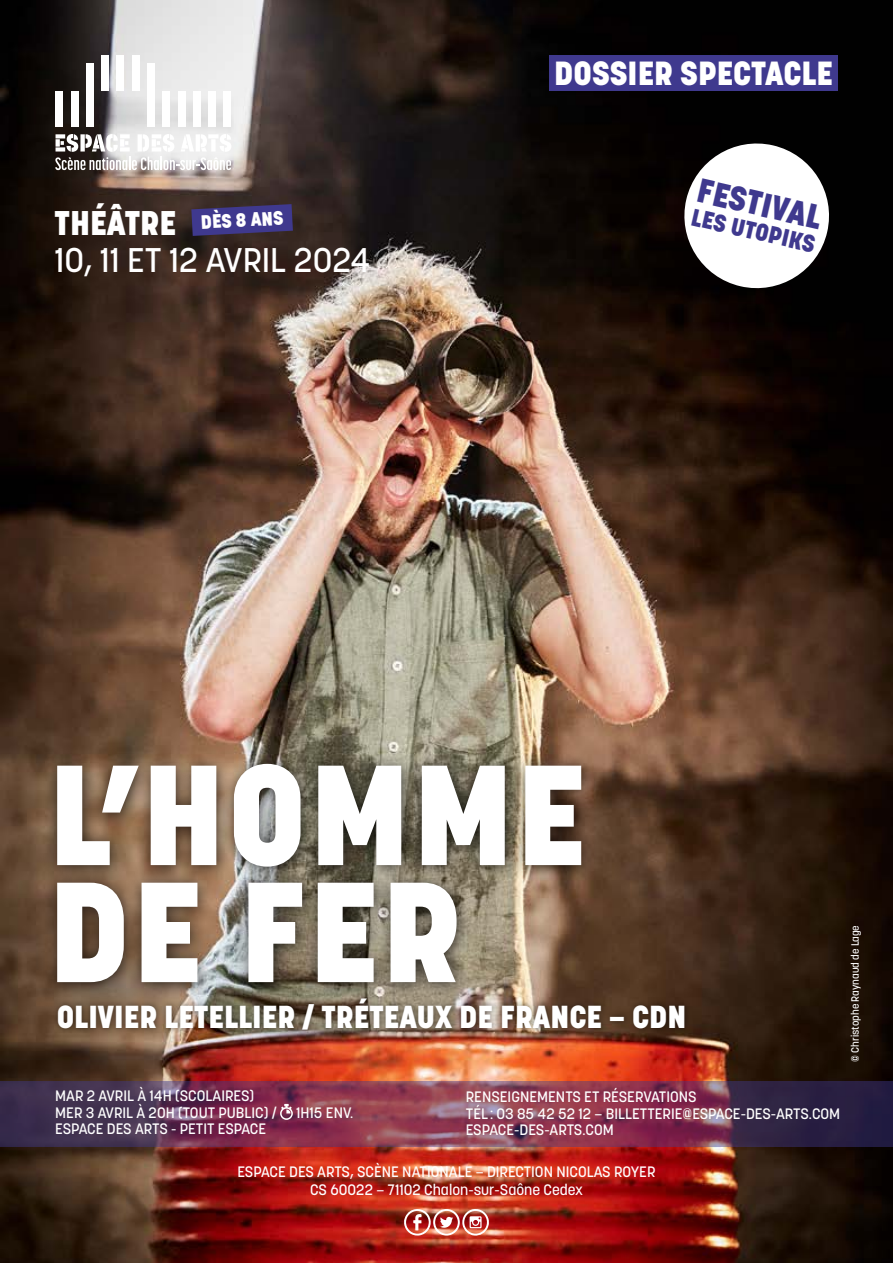
<style>
.page{position:relative;width:893px;height:1263px;background:#fff}
.page>*{position:absolute;margin:0;border:0;box-sizing:border-box;transform-origin:0 0}
.t1{font:800 140.85px/117px "Korolev";letter-spacing:.02em;color:#fff}
.t2{font:500 33.9px "Korolev";color:#fff}
.t3{font:800 33.9px "Korolev";color:#fff}
.t4{font:800 33.75px "Korolev";color:#3f398e}
.t5{font:800 33.15px "Korolev";color:#fff}
.t6{font:800 31.5px "Korolev";color:#fff}
.t7{font:800 24px "Korolev";color:#3f398e}
.t8{font:800 19.2px "Korolev";color:#fff}
.t9{font:500 15px/16.5px "Korolev";color:#fff}
.t10{font:500 10.5px "Korolev";color:#fff}
</style>
<div class="page">
<img style="left:0;top:0;width:893px;height:1263px">
<div style="left:56px;top:91px;width:7px;height:36px;background:#fff"></div>
<div style="left:71px;top:91px;width:7px;height:36px;background:#fff"></div>
<div style="left:224px;top:91px;width:7px;height:36px;background:#fff"></div>
<div style="left:86px;top:63px;width:8px;height:64px;background:#fff"></div>
<div style="left:101px;top:55px;width:8px;height:36px;background:#fff"></div>
<div style="left:117px;top:55px;width:7px;height:36px;background:#fff"></div>
<div style="left:132px;top:55px;width:8px;height:36px;background:#fff"></div>
<div style="left:147px;top:63px;width:8px;height:64px;background:#fff"></div>
<div style="left:162px;top:91px;width:8px;height:36px;background:#fff"></div>
<div style="left:178px;top:91px;width:7px;height:36px;background:#fff"></div>
<div style="left:193px;top:91px;width:8px;height:36px;background:#fff"></div>
<div style="left:208px;top:91px;width:8px;height:36px;background:#fff"></div>
<svg style="left:55px;top:134px;width:176px;height:36px"></svg>
<img style="left:404px;top:1208px;width:85px;height:29px">
<div style="left:54px;top:992px;width:636px;height:43px;background:#000;opacity:.5"></div>
<div style="left:43px;top:750px;width:556px;height:249px;background:#000;opacity:.75"></div>
<svg style="left:677px;top:136px;width:159px;height:159px"></svg>
<div style="left:549px;top:55px;width:289px;height:36px;background:#3f398e"></div>
<svg style="left:0;top:1081px;width:893px;height:65px;background:#6a3350"></svg>
<svg style="left:280px;top:1104px;width:13px;height:16px"></svg>
<svg style="left:191px;top:204px;width:102px;height:32px;background:#3d367a"></svg>
<h2 class="t3" style="left:55px;top:201px;width:123px">THÉÂTRE</h2>
<h2 class="t2" style="left:55px;top:238px;width:318px">10, 11 ET 12 AVRIL 2024</h2>
<p class="t8" style="left:200px;top:210px;width:84px;rotate:-3deg">DÈS 8 ANS</p>
<h3 class="t5" style="left:554px;top:52px;width:280px">DOSSIER SPECTACLE</h3>
<h3 class="t4" style="left:703px;top:169px;width:128px;rotate:13deg">FESTIVAL</h3>
<h3 class="t7" style="left:695px;top:202px;width:128px;rotate:13deg">LES UTOPIKS</h3>
<h1 class="t1" style="left:48px;top:757px;width:540px">L’HOMME<br>DE FER</h1>
<h3 class="t6" style="left:57px;top:997px;width:631px">OLIVIER LETELLIER / TRÉTEAUX DE FRANCE – CDN</h3>
<p class="t9" style="left:55px;top:1087px;width:223px">MAR 2 AVRIL À 14H (SCOLAIRES)<br>MER 3 AVRIL À 20H (TOUT PUBLIC) /</p>
<p class="t9" style="left:55px;top:1120px;width:212px">ESPACE DES ARTS - PETIT ESPACE</p>
<p class="t9" style="left:296px;top:1104px;width:59px">1H15 ENV.</p>
<p class="t9" style="left:466px;top:1089px;width:376px">RENSEIGNEMENTS ET RÉSERVATIONS<br>TÉL : 03 85 42 52 12 – BILLETTERIE@ESPACE-DES-ARTS.COM<br>ESPACE-DES-ARTS.COM</p>
<p class="t9" style="left:238px;top:1163px;width:419px;line-height:18px;text-align:center">ESPACE DES ARTS, SCÈNE NATIONALE – DIRECTION NICOLAS ROYER<br>CS 60022 – 71102 Chalon-sur-Saône Cedex</p>
<p class="t10" style="left:849px;top:1062px;width:138px;rotate:-90deg">© Christophe Raynaud de Lage</p>
</div>
